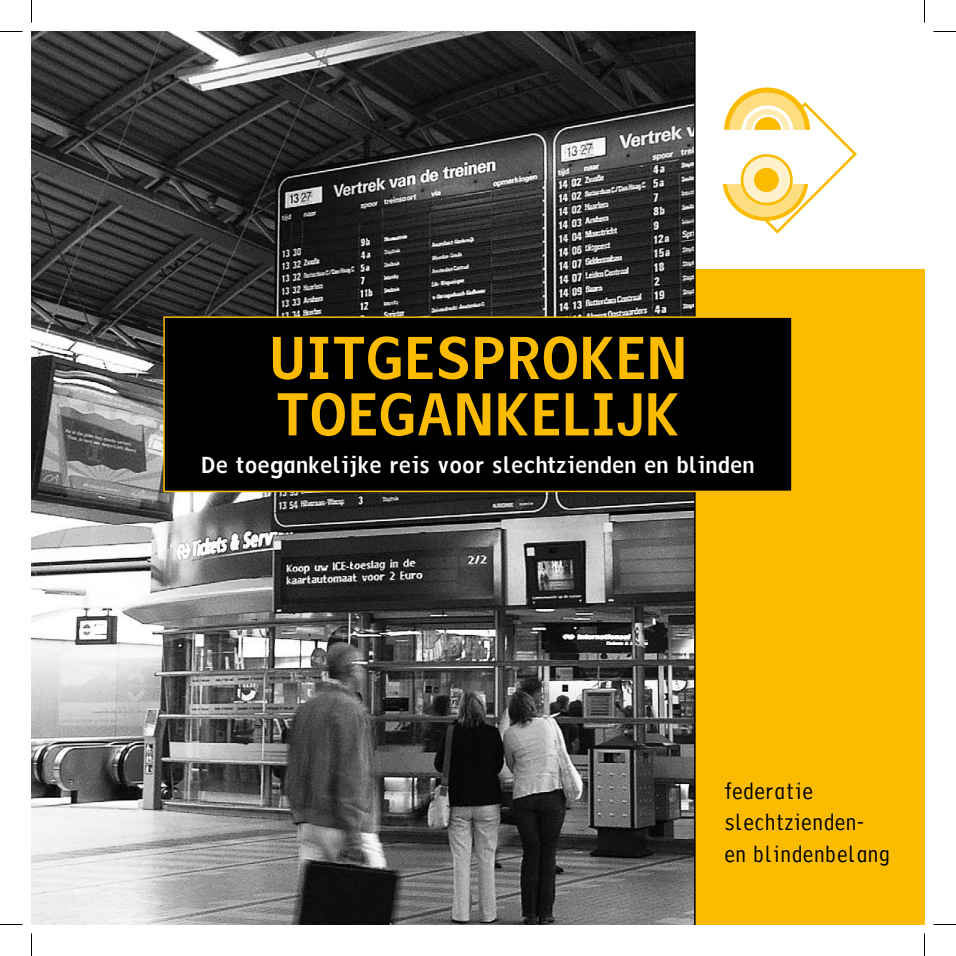
<style>
.page{position:relative;width:956px;height:956px;background:#fff}
.page>*{position:absolute;margin:0;border:0;box-sizing:border-box;transform-origin:0 0}
.t1{font:64.5px/56.4px "Interface Two";color:#fabb00}
.t2{font:24.75px "Interface Two";color:#fff}
.t3{font:24px/31.5px "Interface One";letter-spacing:.02em;color:#000}
</style>
<div class="page">
<img style="left:32px;top:32px;width:662px;height:892px">
<div style="left:695px;top:270px;width:229px;height:654px;background:#fabb00"></div>
<svg style="left:727px;top:90px;width:81px;height:82px"></svg>
<div style="left:724px;top:88px;width:86px;height:87px;border:5px solid #fabb00;border-radius:50%"></div>
<svg style="left:722px;top:100px;width:135px;height:134px"></svg>
<svg style="left:724px;top:138px;width:83px;height:81px"></svg>
<div style="left:722px;top:136px;width:87px;height:85px;border:4px solid #fabb00;border-radius:50%"></div>
<div style="left:712px;top:130px;width:98px;height:54px;background:#fff"></div>
<svg style="left:742px;top:155px;width:49px;height:49px"></svg>
<div style="left:741px;top:154px;width:52px;height:51px;border:3px solid #fabb00;border-radius:50%"></div>
<svg style="left:752px;top:165px;width:29px;height:29px"></svg>
<div style="left:749px;top:163px;width:35px;height:34px;border:5px solid #fef1cc;border-radius:50%"></div>
<hr style="left:694px;top:32px;width:2px;height:892px;background:#000">
<div style="left:164px;top:317px;width:628px;height:174px;background:#000"></div>
<div style="left:163px;top:316px;width:630px;height:176px;border:2px solid #fabb00"></div>
<svg style="left:0;top:31px;width:22px;height:1px"></svg>
<svg style="left:933px;top:31px;width:23px;height:1px"></svg>
<svg style="left:0;top:924px;width:22px;height:1px"></svg>
<svg style="left:933px;top:924px;width:23px;height:1px"></svg>
<svg style="left:31px;top:0;width:1px;height:22px"></svg>
<svg style="left:31px;top:933px;width:1px;height:23px"></svg>
<svg style="left:924px;top:0;width:1px;height:22px"></svg>
<svg style="left:924px;top:933px;width:1px;height:23px"></svg>
<h1 class="t1" style="left:268px;top:327px;width:421px">UITGESPROKEN<br>TOEGANKELIJK</h1>
<p class="t2" style="left:201px;top:449px;width:555px">De toegankelijke reis voor slechtzienden en blinden</p>
<p class="t3" style="left:724px;top:775px;width:167px">federatie slechtzienden&shy;en blindenbelang</p>
</div>
